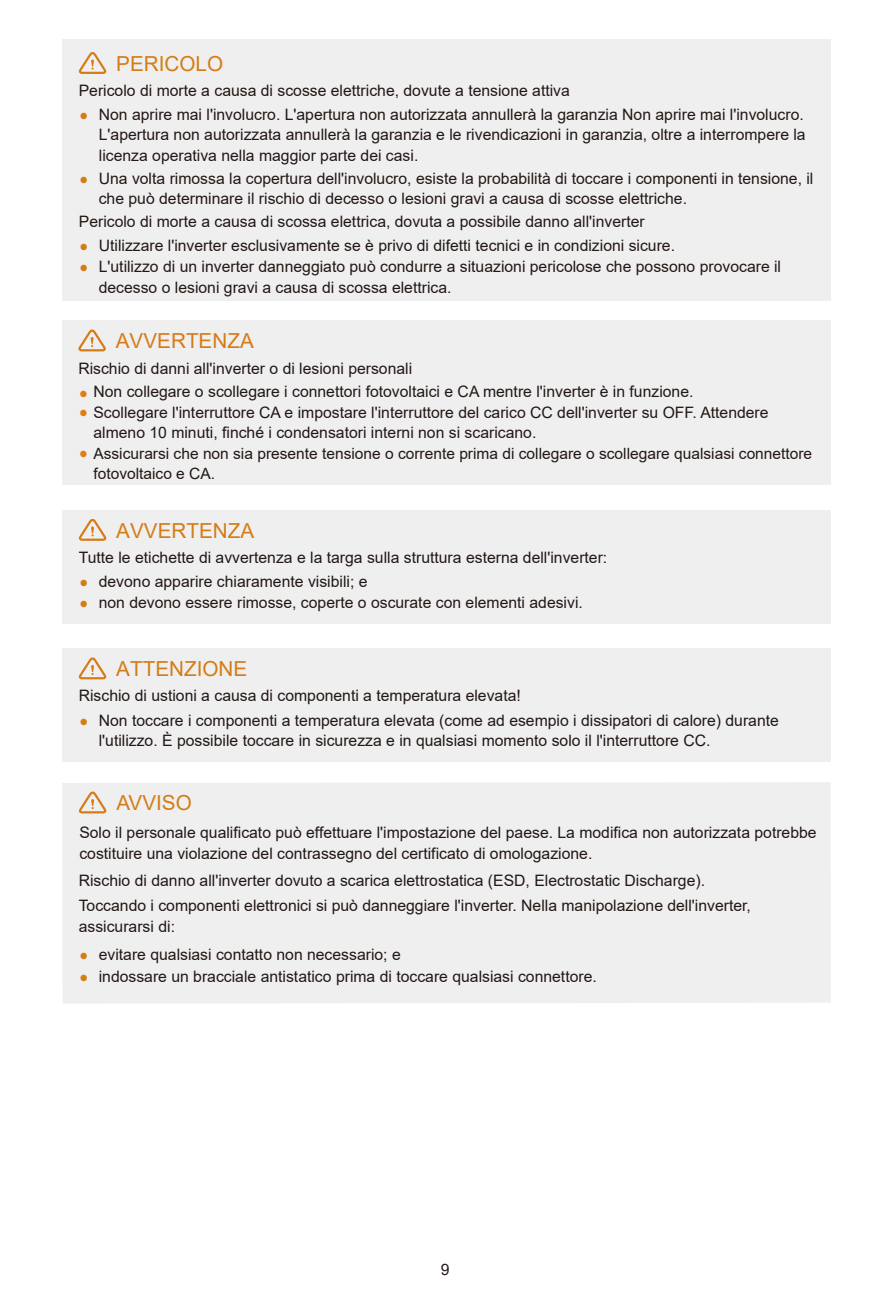
<style>
.page{position:relative;width:893px;height:1295px;background:#fff}
.page>*{position:absolute;margin:0;border:0;box-sizing:border-box;transform-origin:0 0}
.t1{font:21.82px "Wingdings";color:#d57c17}
.t2{font:21.82px "Wingdings";color:#d77b17}
.t3{font:21.82px "Wingdings";color:#e37d12}
.t4{font:20.7px "Arial";color:#d57c17}
.t5{font:20.7px "Arial";color:#d77b17}
.t6{font:15.75px/20.5px "Arial";color:#221815}
.t7{font:15.53px/20.5px "Arial";color:#221815}
.s1{color:#d57c17}
</style>
<div class="page">
<div style="left:62px;top:40px;width:769px;height:261px;background:#efefef"></div>
<svg style="left:78px;top:52px;width:29px;height:22px"></svg>
<div style="left:62px;top:510px;width:769px;height:114px;background:#efefef"></div>
<svg style="left:78px;top:519px;width:29px;height:22px"></svg>
<div style="left:62px;top:648px;width:769px;height:114px;background:#efefef"></div>
<svg style="left:78px;top:657px;width:29px;height:23px"></svg>
<div style="left:62px;top:782px;width:769px;height:221px;background:#efefef"></div>
<svg style="left:77px;top:790px;width:30px;height:24px"></svg>
<div style="left:62px;top:321px;width:768px;height:164px;background:#efefef"></div>
<svg style="left:78px;top:329px;width:28px;height:23px"></svg>
<h2 class="t4" style="left:116px;top:49px;width:108px">PERICOLO</h2>
<p class="t6" style="left:79px;top:80px;width:493px">Pericolo di morte a causa di scosse elettriche, dovute a tensione attiva</p>
<h1 class="t2" style="left:79px;top:104px;width:12px">•</h1>
<h1 class="t1" style="left:79px;top:168px;width:12px">•</h1>
<p class="t6" style="left:99px;top:104px;width:708px">Non aprire mai l'involucro. L'apertura non autorizzata annullerà la garanzia Non aprire mai l'involucro.<br>L'apertura non autorizzata annullerà la garanzia e le rivendicazioni in garanzia, oltre a interrompere la licenza operativa nella maggior parte dei casi.</p>
<p class="t6" style="left:99px;top:168px;width:716px">Una volta rimossa la copertura dell'involucro, esiste la probabilità di toccare i componenti in tensione, il che può determinare il rischio di decesso o lesioni gravi a causa di scosse elettriche.</p>
<p class="t6" style="left:79px;top:211px;width:567px">Pericolo di morte a causa di scossa elettrica, dovuta a possibile danno all'inverter</p>
<p class="t6" style="left:79px;top:235px;width:598px"><span class="s1">•</span> Utilizzare l'inverter esclusivamente se è privo di difetti tecnici e in condizioni sicure.</p>
<h1 class="t1" style="left:79px;top:256px;width:12px">•</h1>
<p class="t6" style="left:99px;top:256px;width:684px">L'utilizzo di un inverter danneggiato può condurre a situazioni pericolose che possono provocare il decesso o lesioni gravi a causa di scossa elettrica.</p>
<h2 class="t5" style="left:116px;top:327px;width:140px">AVVERTENZA</h2>
<p class="t6" style="left:78px;top:358px;width:335px">Rischio di danni all'inverter o di lesioni personali</p>
<p class="t6" style="left:93px;top:381px;width:677px">Non collegare o scollegare i connettori fotovoltaici e CA mentre l'inverter è in funzione.<br>Scollegare l'interruttore CA e impostare l'interruttore del carico CC dell'inverter su OFF. Attendere almeno 10 minuti, finché i condensatori interni non si scaricano.</p>
<p class="t7" style="left:93px;top:443px;width:720px">Assicurarsi che non sia presente tensione o corrente prima di collegare o scollegare qualsiasi connettore fotovoltaico e CA.</p>
<h1 class="t3" style="left:78px;top:443px;width:12px">•</h1>
<h2 class="t4" style="left:116px;top:516px;width:140px">AVVERTENZA</h2>
<p class="t6" style="left:79px;top:547px;width:530px">Tutte le etichette di avvertenza e la targa sulla struttura esterna dell'inverter:</p>
<p class="t6" style="left:79px;top:571px;width:290px"><span class="s1">•</span> devono apparire chiaramente visibili; e</p>
<p class="t6" style="left:79px;top:592px;width:506px"><span class="s1">•</span> non devono essere rimosse, coperte o oscurate con elementi adesivi.</p>
<h2 class="t4" style="left:116px;top:655px;width:133px">ATTENZIONE</h2>
<p class="t6" style="left:99px;top:684px;width:682px;line-height:24.3px;text-indent:-20px">Rischio di ustioni a causa di componenti a temperatura elevata!<br>Non toccare i componenti a temperatura elevata (come ad esempio i dissipatori di calore) durante</p>
<p class="t6" style="left:99px;top:730px;width:613px">l'utilizzo. È possibile toccare in sicurezza e in qualsiasi momento solo il l'interruttore CC.</p>
<h1 class="t1" style="left:79px;top:710px;width:12px">•</h1>
<h2 class="t4" style="left:116px;top:789px;width:77px">AVVISO</h2>
<p class="t6" style="left:79px;top:822px;width:739px">Solo il personale qualificato può effettuare l'impostazione del paese. La modifica non autorizzata potrebbe costituire una violazione del contrassegno del certificato di omologazione.</p>
<p class="t6" style="left:79px;top:868px;width:674px;line-height:24.5px">Rischio di danno all'inverter dovuto a scarica elettrostatica (ESD, Electrostatic Discharge).<br>Toccando i componenti elettronici si può danneggiare l'inverter. Nella manipolazione dell'inverter,</p>
<p class="t6" style="left:79px;top:916px;width:98px">assicurarsi di:</p>
<p class="t6" style="left:79px;top:944px;width:324px"><span class="s1">•</span> evitare qualsiasi contatto non necessario; e</p>
<p class="t6" style="left:79px;top:966px;width:520px"><span class="s1">•</span> indossare un bracciale antistatico prima di toccare qualsiasi connettore.</p>
<p class="t6" style="left:441px;top:1259px;width:10px">9</p>
</div>
